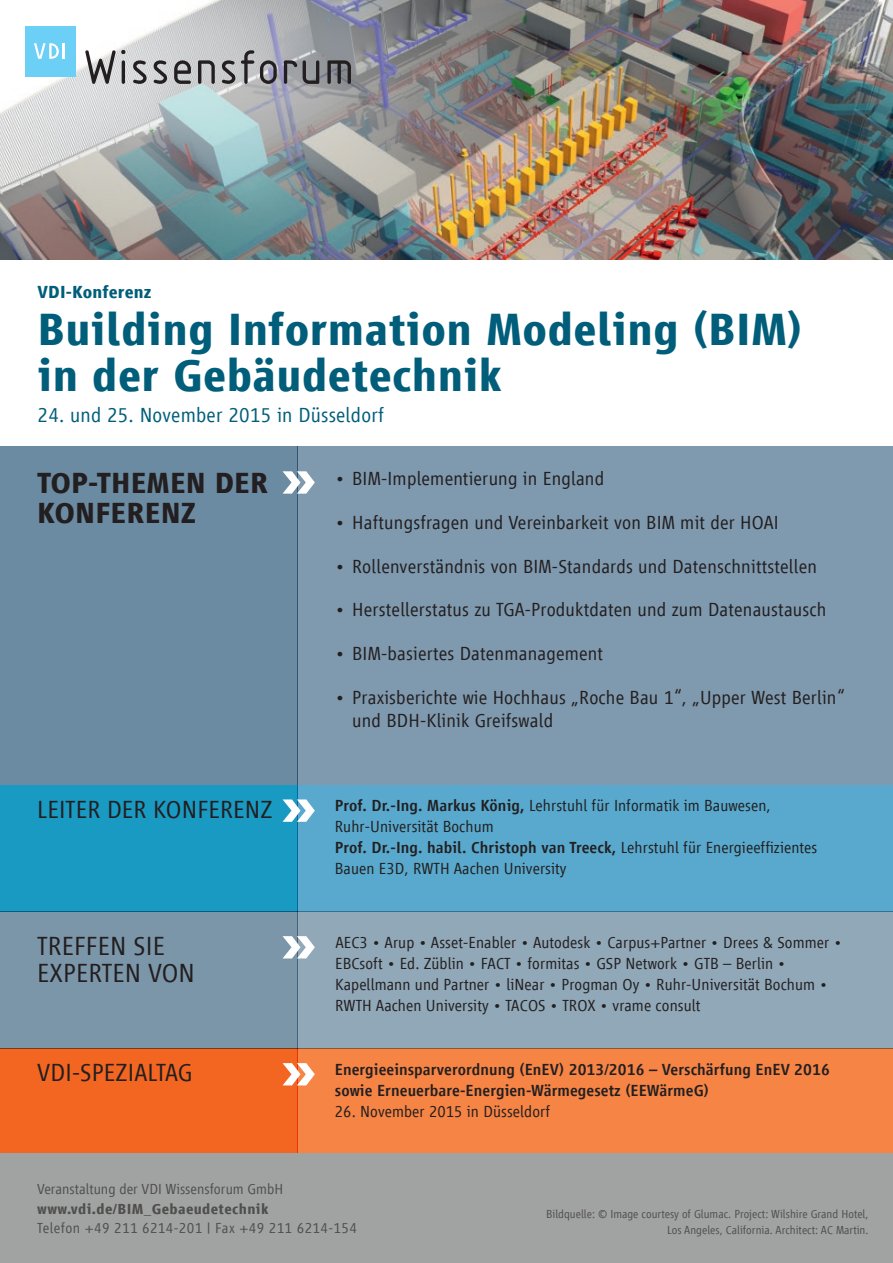
<style>
.page{position:relative;width:893px;height:1263px;background:#fff}
.page>*{position:absolute;margin:0;border:0;box-sizing:border-box;transform-origin:0 0}
.t1{font:700 46.5px/46.5px "Vialog LT";letter-spacing:.01em;color:#015e7b}
.t2{font:700 30px/30px "Vialog LT";letter-spacing:.005em;color:#231f20}
.t3{font:300 27px/27px "Vialog LT";letter-spacing:.005em;color:#231f20}
.t4{font:300 25.5px "Vialog LT";letter-spacing:.005em;color:#231f20}
.t5{font:300 21px "Vialog LT";letter-spacing:.01em;color:#015e7b}
.t6{font:300 19.5px/22.5px "Vialog LT";letter-spacing:.01em;color:#231f20}
.t7{font:700 18px "Vialog LT";letter-spacing:.01em;color:#015e7b}
.t8{font:300 16.5px/21px "Vialog LT";letter-spacing:.005em;color:#231f20}
.t9{font:500 16.5px/21px "Vialog LT";letter-spacing:.005em;color:#231f20}
.t10{font:300 15px "Vialog LT";letter-spacing:.025em;color:#504f4e}
.t11{font:300 15px "Vialog LT";color:#504f4e}
.t12{font:700 15px "Vialog LT";letter-spacing:.025em;color:#504f4e}
.t13{font:300 12px/15.3px "Vialog LT";color:#504f4e;text-align:right}
.s1{font-weight:500}
</style>
<div class="page">
<img style="left:573px;top:0;width:320px;height:260px">
<div style="left:298px;top:446px;width:595px;height:339px;background:#7f99ae"></div>
<div style="left:0;top:446px;width:298px;height:339px;background:#6a8ba2"></div>
<div style="left:298px;top:911px;width:595px;height:137px;background:#91a8b8"></div>
<div style="left:0;top:911px;width:298px;height:137px;background:#7b96a9"></div>
<svg style="left:283px;top:936px;width:32px;height:22px"></svg>
<div style="left:0;top:1153px;width:893px;height:110px;background:#a1a3a2"></div>
<img style="left:0;top:0;width:573px;height:260px">
<svg style="left:85px;top:49px;width:40px;height:35px"></svg>
<svg style="left:133px;top:60px;width:14px;height:24px"></svg>
<svg style="left:154px;top:60px;width:13px;height:24px"></svg>
<svg style="left:174px;top:60px;width:17px;height:24px"></svg>
<svg style="left:198px;top:60px;width:17px;height:24px"></svg>
<svg style="left:222px;top:50px;width:32px;height:34px"></svg>
<svg style="left:260px;top:60px;width:17px;height:24px"></svg>
<svg style="left:284px;top:60px;width:13px;height:24px"></svg>
<svg style="left:303px;top:60px;width:16px;height:24px"></svg>
<svg style="left:327px;top:60px;width:24px;height:24px"></svg>
<div style="left:25px;top:26px;width:50px;height:50px;background:#6bcff6"></div>
<svg style="left:34px;top:43px;width:31px;height:16px"></svg>
<div style="left:298px;top:785px;width:595px;height:126px;background:#58a9cd"></div>
<div style="left:0;top:785px;width:298px;height:126px;background:#189ac3"></div>
<svg style="left:283px;top:799px;width:32px;height:23px"></svg>
<svg style="left:283px;top:471px;width:32px;height:23px"></svg>
<div style="left:298px;top:1048px;width:595px;height:105px;background:#f58445"></div>
<div style="left:0;top:1048px;width:298px;height:105px;background:#f36621"></div>
<svg style="left:283px;top:1063px;width:32px;height:22px"></svg>
<p class="t7" style="left:37px;top:282px;width:115px">VDI-Konferenz</p>
<h1 class="t1" style="left:37px;top:306px;width:766px">Building Information Modeling (BIM) in der Gebäudetechnik</h1>
<p class="t5" style="left:38px;top:403px;width:348px">24. und 25. November 2015 in Düsseldorf</p>
<h2 class="t2" style="left:37px;top:468px;width:233px">TOP-THEMEN DER<br>KONFERENZ</h2>
<p class="t6" style="left:335px;top:467px;width:271px">• BIM-Implementierung in England</p>
<p class="t6" style="left:335px;top:511px;width:445px">• Haftungsfragen und Vereinbarkeit von BIM mit der HOAI</p>
<p class="t6" style="left:335px;top:555px;width:483px">• Rollenverständnis von BIM-Standards und Datenschnittstellen</p>
<p class="t6" style="left:335px;top:599px;width:493px">• Herstellerstatus zu TGA-Produktdaten und zum Datenaustausch</p>
<p class="t6" style="left:335px;top:642px;width:269px">• BIM-basiertes Datenmanagement</p>
<p class="t6" style="left:352px;top:686px;width:494px;text-indent:-17px">• Praxisberichte wie Hochhaus „Roche Bau 1“, „Upper West Berlin“ und BDH-Klinik Greifswald</p>
<h3 class="t4" style="left:37px;top:795px;width:237px">LEITER DER KONFERENZ</h3>
<p class="t8" style="left:335px;top:795px;width:484px"><span class="s1">Prof. Dr.-Ing. Markus König,</span> Lehrstuhl für Informatik im Bauwesen, Ruhr-Universität Bochum<br><span class="s1">Prof. Dr.-Ing. habil. Christoph van Treeck,</span> Lehrstuhl für Energieeffizientes Bauen E3D, RWTH Aachen University</p>
<h3 class="t3" style="left:37px;top:933px;width:159px">TREFFEN SIE<br>EXPERTEN VON</h3>
<p class="t8" style="left:335px;top:932px;width:508px">AEC3 • Arup • Asset-Enabler • Autodesk • Carpus+Partner • Drees &amp; Sommer • EBCsoft • Ed. Züblin • FACT • formitas • GSP Network • GTB – Berlin • Kapellmann und Partner • liNear • Progman Oy • Ruhr-Universität Bochum • RWTH Aachen University • TACOS • TROX • vrame consult</p>
<h3 class="t4" style="left:37px;top:1059px;width:157px">VDI-SPEZIALTAG</h3>
<p class="t9" style="left:335px;top:1059px;width:497px">Energieeinsparverordnung (EnEV) 2013/2016 – Verschärfung EnEV 2016 sowie Erneuerbare-Energien-Wärmegesetz (EEWärmeG)</p>
<p class="t8" style="left:335px;top:1101px;width:217px">26. November 2015 in Düsseldorf</p>
<p class="t11" style="left:37px;top:1181px;width:247px">Veranstaltung der VDI Wissensforum GmbH</p>
<p class="t12" style="left:37px;top:1200px;width:233px">www.vdi.de/BIM_Gebaeudetechnik</p>
<p class="t10" style="left:37px;top:1220px;width:321px">Telefon +49 211 6214-201 | Fax +49 211 6214-154</p>
<p class="t13" style="left:546px;top:1207px;width:324px">Bildquelle: © Image courtesy of Glumac. Project: Wilshire Grand Hotel,<br>Los Angeles, California. Architect: AC Martin.</p>
</div>
